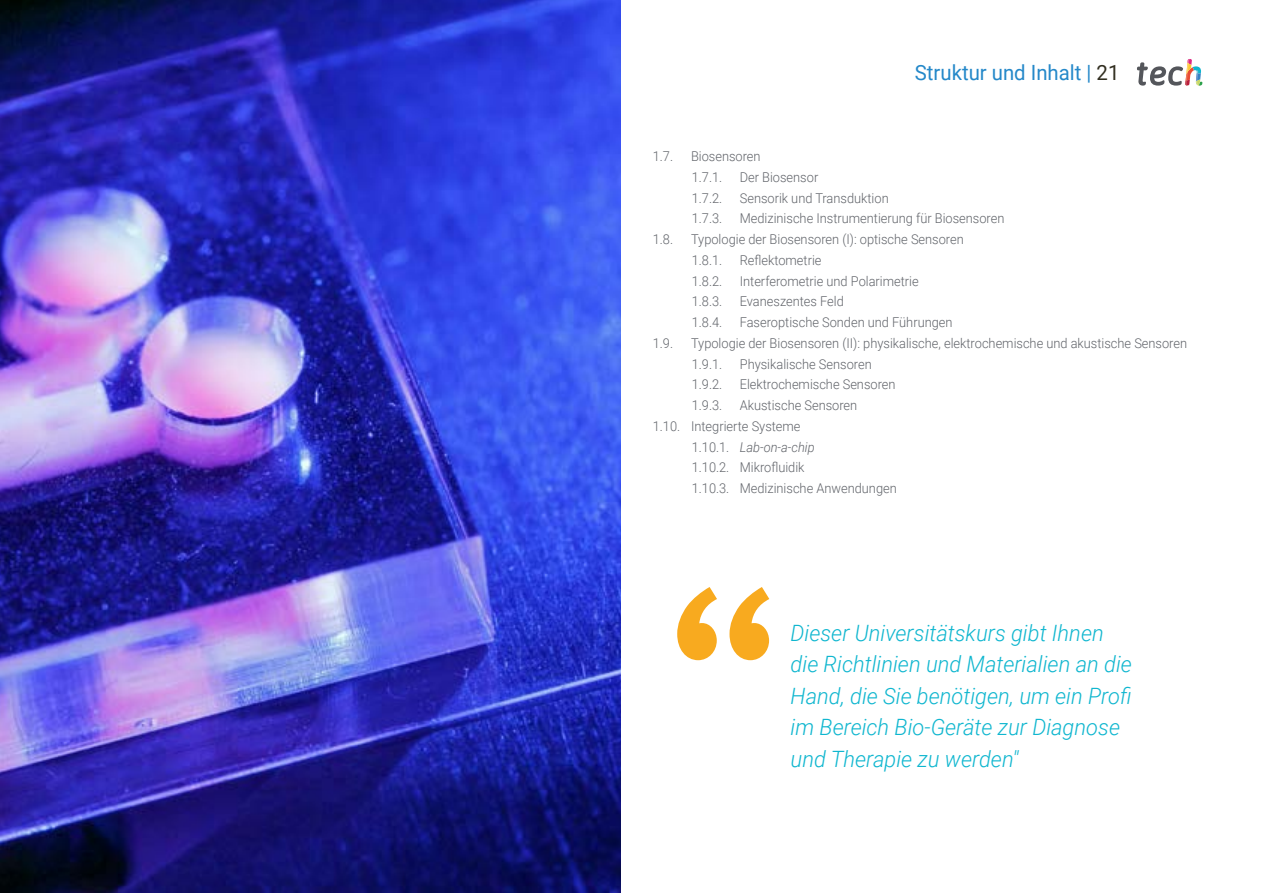
<style>
.page{position:relative;width:1263px;height:893px;background:#fff}
.page>*{position:absolute;margin:0;border:0;box-sizing:border-box;transform-origin:0 0}
.t1{font:italic 300 22.5px/31.5px "Roboto";color:#0fb6cf}
.t2{font:21px "Roboto";color:#2488c9}
.t3{font:300 13.5px/20.7px "Roboto";color:#61646a;scale:.95 1}
.t4{font:italic 300 13.5px "Roboto";color:#61646a;scale:.95 1}
.s1{color:#312e20}
.s2{font-style:normal}
</style>
<div class="page">
<img style="left:0;top:0;width:621px;height:893px">
<svg style="left:1137px;top:59px;width:65px;height:27px"></svg>
<svg style="left:677px;top:587px;width:92px;height:73px"></svg>
<p class="t3" style="left:653px;top:145px;width:23px">1.7.</p>
<p class="t3" style="left:691px;top:145px;width:75px">Biosensoren<br>1.7.1.</p>
<p class="t3" style="left:740px;top:166px;width:84px">Der Biosensor</p>
<h2 class="t2" style="left:915px;top:57px;width:206px">Struktur und Inhalt | <span class="s1">21</span></h2>
<p class="t3" style="left:692px;top:187px;width:34px">1.7.2.</p>
<p class="t3" style="left:740px;top:187px;width:158px">Sensorik und Transduktion</p>
<p class="t3" style="left:692px;top:208px;width:34px">1.7.3.</p>
<p class="t3" style="left:740px;top:208px;width:280px">Medizinische Instrumentierung für Biosensoren</p>
<p class="t3" style="left:653px;top:228px;width:23px">1.8.</p>
<p class="t3" style="left:691px;top:228px;width:289px">Typologie der Biosensoren (I): optische Sensoren<br>1.8.1.</p>
<p class="t3" style="left:740px;top:249px;width:88px">Reflektometrie</p>
<p class="t3" style="left:692px;top:270px;width:34px">1.8.2.</p>
<p class="t3" style="left:740px;top:270px;width:190px">Interferometrie und Polarimetrie</p>
<p class="t3" style="left:692px;top:291px;width:34px">1.8.3.</p>
<p class="t3" style="left:740px;top:291px;width:111px">Evaneszentes Feld</p>
<p class="t3" style="left:692px;top:311px;width:34px">1.8.4.</p>
<p class="t3" style="left:740px;top:311px;width:225px">Faseroptische Sonden und Führungen</p>
<p class="t3" style="left:653px;top:332px;width:23px">1.9.</p>
<p class="t3" style="left:691px;top:332px;width:524px">Typologie der Biosensoren (II): physikalische, elektrochemische und akustische Sensoren<br>1.9.1.</p>
<p class="t3" style="left:740px;top:353px;width:140px">Physikalische Sensoren</p>
<p class="t3" style="left:692px;top:374px;width:34px">1.9.2.</p>
<p class="t3" style="left:740px;top:374px;width:165px">Elektrochemische Sensoren</p>
<p class="t3" style="left:692px;top:394px;width:34px">1.9.3.</p>
<p class="t3" style="left:740px;top:394px;width:125px">Akustische Sensoren</p>
<p class="t3" style="left:653px;top:415px;width:157px">1.10. Integrierte Systeme</p>
<p class="t4" style="left:692px;top:437px;width:131px"><span class="s2">1.10.1.</span> Lab-on-a-chip</p>
<p class="t3" style="left:692px;top:457px;width:120px">1.10.2. Mikrofluidik</p>
<p class="t3" style="left:692px;top:477px;width:217px">1.10.3. Medizinische Anwendungen</p>
<h1 class="t1" style="left:791px;top:616px;width:343px">Dieser Universitätskurs gibt Ihnen die Richtlinien und Materialien an die Hand, die Sie benötigen, um ein Profi im Bereich Bio-Geräte zur Diagnose und Therapie zu werden"</h1>
</div>
